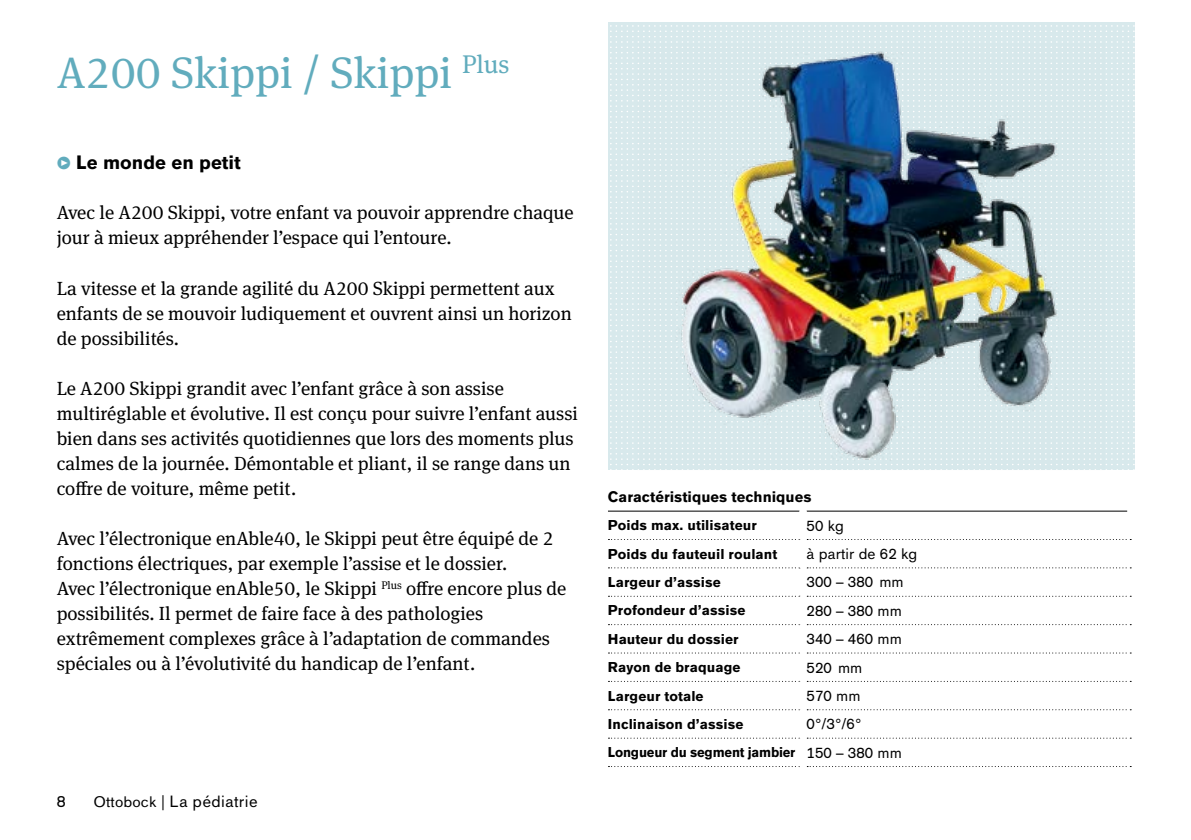
<style>
.page{position:relative;width:1191px;height:840px;background:#fff}
.page>*{position:absolute;margin:0;border:0;box-sizing:border-box;transform-origin:0 0}
.t1{font:44px "OBO Serif";color:#61acbd}
.t2{font:19px/25px "OBO Serif";color:#000}
.t3{font:700 19px "OBO Sans";color:#000}
.t4{font:16px "OBO Sans";letter-spacing:.025em;color:#000}
.t5{font:15px "OBO Sans";letter-spacing:.005em;color:#000}
.t6{font:700 15px "OBO Sans";color:#000}
.t7{font:700 14px "OBO Sans";letter-spacing:.005em;color:#000}
.t8{font:700 14px "OBO Sans";letter-spacing:-.015em;color:#000;scale:.95 1}
.s1{font-family:"OBO Serif";font-weight:400;font-size:17px;color:#61acbd}
.s2{font-size:15px}
.s3{font-weight:400;font-size:15px}
</style>
<div class="page">
<svg style="left:608px;top:567px;width:192px;height:1px"></svg>
<svg style="left:807px;top:567px;width:324px;height:1px"></svg>
<svg style="left:608px;top:595px;width:192px;height:1px"></svg>
<svg style="left:807px;top:595px;width:324px;height:1px"></svg>
<svg style="left:608px;top:652px;width:191px;height:1px"></svg>
<svg style="left:807px;top:652px;width:324px;height:1px"></svg>
<svg style="left:608px;top:737px;width:191px;height:1px"></svg>
<svg style="left:807px;top:737px;width:324px;height:1px"></svg>
<hr style="left:608px;top:510px;width:191px;height:1px;background:#000">
<hr style="left:806px;top:510px;width:321px;height:1px;background:#000">
<svg style="left:608px;top:25px;width:526px;height:445px;background:#daeaed"></svg>
<img style="left:638px;top:43px;width:466px;height:427px">
<h1 class="t1" style="left:57px;top:47px;width:454px">A200 Skippi / Skippi <sup>Plus</sup></h1>
<p class="t3" style="left:57px;top:152px;width:186px"><span class="s1">•</span> Le monde en petit</p>
<p class="t2" style="left:57px;top:200px;width:518px">Avec le A200 Skippi, votre enfant va pouvoir apprendre chaque jour à mieux appréhender l’espace qui l’entoure.</p>
<p class="t2" style="left:57px;top:275px;width:516px">La vitesse et la grande agilité du A200 Skippi permettent aux enfants de se mouvoir ludiquement et ouvrent ainsi un horizon de possibilités.</p>
<p class="t2" style="left:57px;top:375px;width:523px">Le A200 Skippi grandit avec l’enfant grâce à son assise multiréglable et évolutive. Il est conçu pour suivre l’enfant aussi bien dans ses activités quotidiennes que lors des moments plus calmes de la journée. Démontable et pliant, il se range dans un coffre de voiture, même petit.</p>
<p class="t2" style="left:57px;top:525px;width:511px">Avec l’électronique enAble40, le Skippi peut être équipé de 2 fonctions électriques, par exemple l’assise et le dossier.<br>Avec l’électronique enAble50, le Skippi <sup>Plus</sup> offre encore plus de possibilités. Il permet de faire face à des pathologies extrêmement complexes grâce à l’adaptation de commandes spéciales ou à l’évolutivité du handicap de l’enfant.</p>
<p class="t4" style="left:57px;top:791px;width:10px">8</p>
<p class="t4" style="left:93px;top:791px;width:166px"><span class="s2">Ottobock |</span> La pédiatrie</p>
<p class="t6" style="left:608px;top:488px;width:205px">Caractéristiques techniques</p>
<p class="t7" style="left:608px;top:517px;width:150px">Poids max. utilisateur</p>
<p class="t5" style="left:806px;top:516px;width:39px">50 kg</p>
<p class="t7" style="left:608px;top:545px;width:171px">Poids du fauteuil roulant</p>
<p class="t5" style="left:806px;top:544px;width:112px">à partir de 62 kg</p>
<p class="t7" style="left:608px;top:573px;width:114px">Largeur d’assise</p>
<p class="t5" style="left:806px;top:573px;width:99px">300 – 380 mm</p>
<p class="t7" style="left:608px;top:602px;width:139px">Profondeur d’assise</p>
<p class="t5" style="left:806px;top:601px;width:97px">280 – 380 mm</p>
<p class="t7" style="left:608px;top:630px;width:132px">Hauteur du dossier</p>
<p class="t5" style="left:806px;top:630px;width:97px">340 – 460 mm</p>
<p class="t7" style="left:608px;top:658px;width:134px">Rayon de braquage</p>
<p class="t5" style="left:806px;top:658px;width:57px">520 mm</p>
<p class="t7" style="left:608px;top:687px;width:97px">Largeur totale</p>
<p class="t5" style="left:806px;top:686px;width:55px">570 mm</p>
<p class="t7" style="left:608px;top:715px;width:137px">Inclinaison d’assise</p>
<p class="t5" style="left:806px;top:715px;width:56px">0°/3°/6°</p>
<p class="t8" style="left:608px;top:743px;width:311px">Longueur du segment jambier <span class="s3">150 – 380 mm</span></p>
</div>
